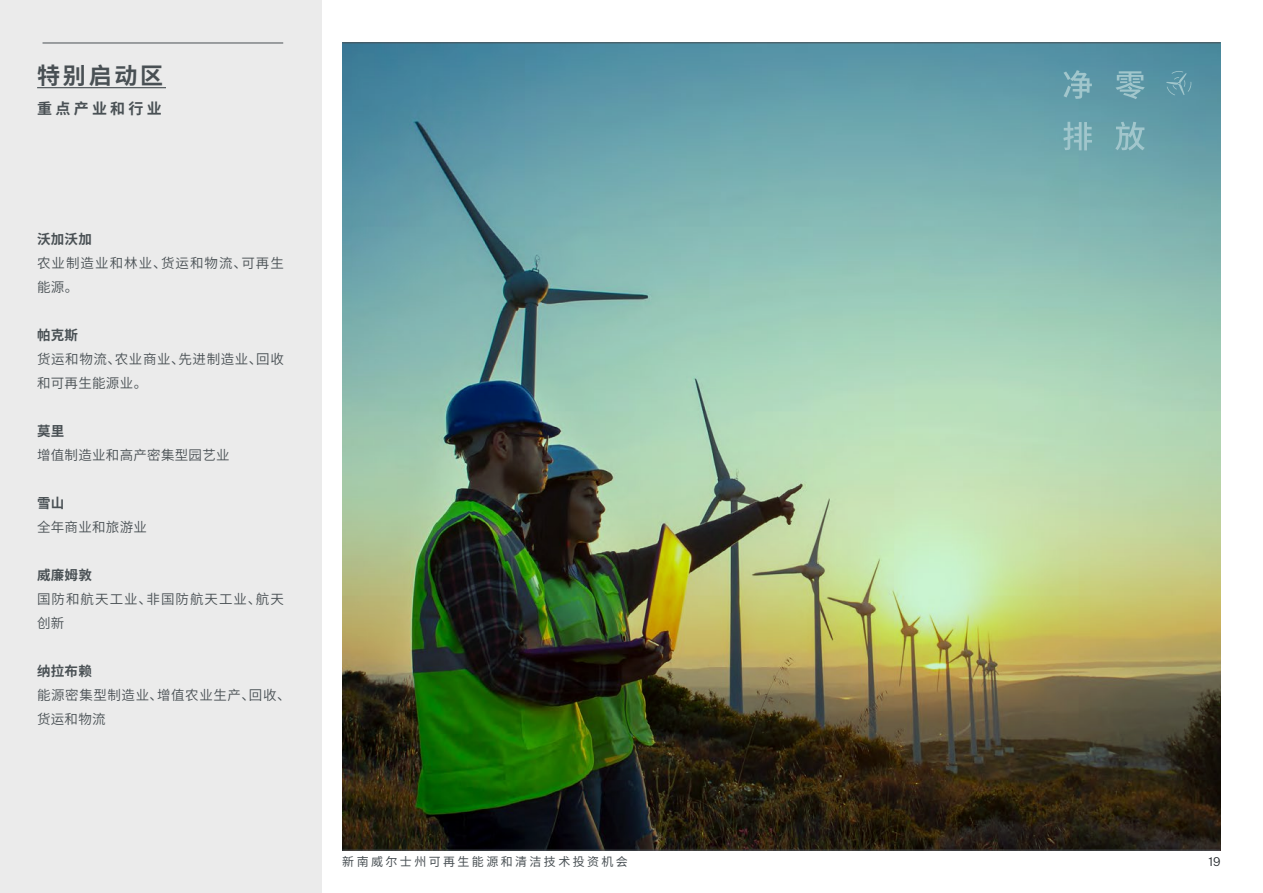
<style>
.page{position:relative;width:1263px;height:893px;background:#fff}
.page>*{position:absolute;margin:0;border:0;box-sizing:border-box;transform-origin:0 0}
.t1{font:700 22.95px "Source Han Sans SC";letter-spacing:.12em;color:#495054}
.t2{font:700 15px "Source Han Sans SC";letter-spacing:.22em;color:#495054}
.t3{font:13.5px/24px "Source Han Sans SC";letter-spacing:.045em;color:#495054}
.t4{font:13.5px/24px "Source Han Sans SC";letter-spacing:.075em;color:#495054}
.t5{font:13.5px "Source Han Sans SC";letter-spacing:.02em;color:#495054}
.t6{font:700 13.5px "Source Han Sans SC";letter-spacing:.02em;color:#495054}
.t7{font:12px "Source Han Sans SC";letter-spacing:.2em;color:#495054}
.t8{font:300 12px "Public Sans";color:#22272b}
</style>
<div class="page">
<img style="left:342px;top:44px;width:878px;height:806px">
<hr style="left:342px;top:43px;width:878px;height:1px;background:#495054">
<div style="left:0;top:0;width:321px;height:893px;background:#ebebeb"></div>
<hr style="left:43px;top:43px;width:240px;height:1px;background:#495054">
<hr style="left:342px;top:850px;width:878px;height:1px;background:#495054">
<hr style="left:37px;top:87px;width:129px;height:1px;background:#495054">
<svg style="left:1063px;top:70px;width:29px;height:29px"></svg>
<svg style="left:1115px;top:71px;width:30px;height:28px"></svg>
<svg style="left:1063px;top:122px;width:29px;height:28px"></svg>
<svg style="left:1115px;top:122px;width:30px;height:28px"></svg>
<svg style="left:1166px;top:71px;width:25px;height:24px"></svg>
<h1 class="t1" style="left:37px;top:63px;width:128px">特别启动区</h1>
<p class="t2" style="left:37px;top:100px;width:126px">重点产业和行业</p>
<p class="t6" style="left:37px;top:231px;width:56px">沃加沃加</p>
<p class="t4" style="left:37px;top:251px;width:248px">农业制造业和林业、货运和物流、可再生能源。</p>
<p class="t6" style="left:37px;top:327px;width:43px">帕克斯</p>
<p class="t3" style="left:37px;top:347px;width:248px">货运和物流、农业商业、先进制造业、回收和可再生能源业。</p>
<p class="t6" style="left:37px;top:423px;width:29px">莫里</p>
<p class="t5" style="left:37px;top:447px;width:194px">增值制造业和高产密集型园艺业</p>
<p class="t6" style="left:37px;top:495px;width:29px">雪山</p>
<p class="t5" style="left:37px;top:519px;width:111px">全年商业和旅游业</p>
<p class="t6" style="left:37px;top:567px;width:56px">威廉姆敦</p>
<p class="t4" style="left:37px;top:587px;width:248px">国防和航天工业、非国防航天工业、航天创新</p>
<p class="t6" style="left:37px;top:663px;width:56px">纳拉布赖</p>
<p class="t3" style="left:37px;top:683px;width:255px">能源密集型制造业、增值农业生产、回收、货运和物流</p>
<p class="t7" style="left:342px;top:855px;width:287px">新南威尔士州可再生能源和清洁技术投资机会</p>
<p class="t8" style="left:1208px;top:853px;width:14px">19</p>
</div>
